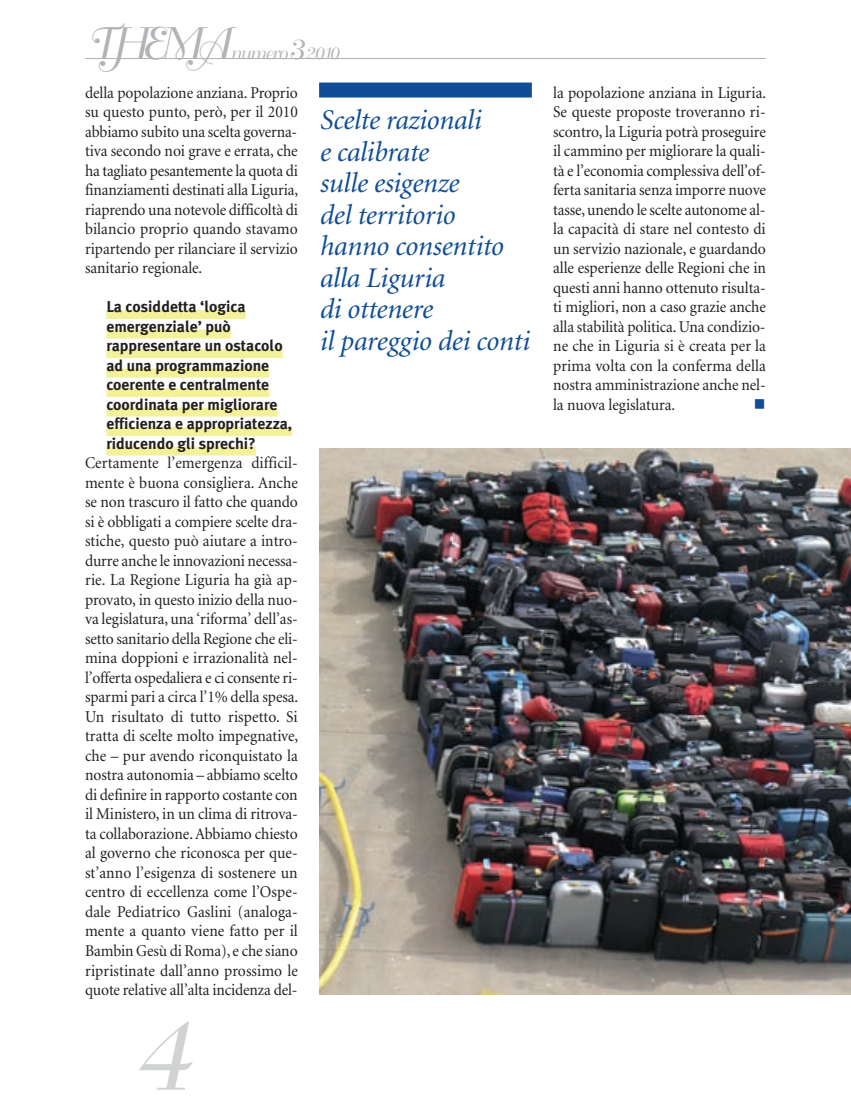
<style>
.page{position:relative;width:851px;height:1106px;background:#fff}
.page>*{position:absolute;margin:0;border:0;box-sizing:border-box;transform-origin:0 0}
.t1{font:105px "Bellevue";color:#d1d2d4}
.t2{font:45px "Bellevue";letter-spacing:-.125em;color:#b2b3b7}
.t3{font:italic 28.5px/31.5px "Minion";letter-spacing:-.01em;color:#0f4d96}
.t4{font:18px "Bellevue";letter-spacing:-.05em;color:#b2b3b7}
.t5{font:16.5px/19.5px "Minion";letter-spacing:-.005em;color:#231f20;text-align:justify;scale:.94 1}
.t6{font:16.5px "Wingdings";color:#0f4d96;scale:.95 1}
.t7{font:700 15.75px/19.5px "Meta Plus";color:#231f20}
.s1{font-size:30px}
</style>
<div class="page">
<div style="left:106px;top:310px;width:139px;height:9px;background:#f3f199"></div>
<div style="left:106px;top:329px;width:125px;height:9px;background:#f3f199"></div>
<div style="left:106px;top:349px;width:176px;height:9px;background:#f3f199"></div>
<div style="left:106px;top:368px;width:163px;height:9px;background:#f3f199"></div>
<div style="left:106px;top:388px;width:163px;height:9px;background:#f3f199"></div>
<div style="left:106px;top:407px;width:171px;height:9px;background:#f3f199"></div>
<div style="left:106px;top:427px;width:186px;height:9px;background:#f3f199"></div>
<div style="left:106px;top:446px;width:150px;height:9px;background:#f3f199"></div>
<hr style="left:85px;top:58px;width:680px;height:1px;background:#b2b3b7">
<div style="left:319px;top:82px;width:212px;height:15px;background:#0f4d96"></div>
<img style="left:319px;top:448px;width:531px;height:546px">
<h2 class="t2" style="left:85px;top:21px;width:145px">THEMA</h2>
<p class="t4" style="left:230px;top:44px;width:110px">numero<span class="s1">3</span>2010</p>
<p class="t5" style="left:85px;top:84px;width:228px">della popolazione anziana. Proprio su questo punto, però, per il 2010 abbiamo subito una scelta governa&shy;tiva secondo noi grave e errata, che ha tagliato pesantemente la quota di finanziamenti destinati alla Liguria, riaprendo una notevole difficoltà di bilancio proprio quando stavamo ripartendo per rilanciare il servizio sanitario regionale.</p>
<p class="t7" style="left:106px;top:297px;width:187px">La cosiddetta ‘logica emergenziale’ può rappresentare un ostacolo ad una programmazione coerente e centralmente coordinata per migliorare efficienza e appropriatezza, riducendo gli sprechi?</p>
<p class="t5" style="left:85px;top:454px;width:228px">Certamente l’emergenza difficil&shy;mente è buona consigliera. Anche se non trascuro il fatto che quando si è obbligati a compiere scelte dra&shy;stiche, questo può aiutare a intro&shy;durre anche le innovazioni necessa&shy;rie. La Regione Liguria ha già ap&shy;provato, in questo inizio della nuo&shy;va legislatura, una ‘riforma’ dell’as&shy;setto sanitario della Regione che eli&shy;mina doppioni e irrazionalità nel&shy;l’offerta ospedaliera e ci consente ri&shy;sparmi pari a circa l’1% della spesa.<br>Un risultato di tutto rispetto. Si tratta di scelte molto impegnative, che – pur avendo riconquistato la nostra autonomia – abbiamo scelto di definire in rapporto costante con il Ministero, in un clima di ritrova&shy;ta collaborazione. Abbiamo chiesto al governo che riconosca per que&shy;st’anno l’esigenza di sostenere un centro di eccellenza come l’Ospe&shy;dale Pediatrico Gaslini (analoga&shy;mente a quanto viene fatto per il Bambin Gesù di Roma), e che siano ripristinate dall’anno prossimo le quote relative all’alta incidenza del-</p>
<h1 class="t1" style="left:128px;top:1002px;width:58px">4</h1>
<h3 class="t3" style="left:319px;top:106px;width:211px">Scelte razionali<br>e calibrate<br>sulle esigenze<br>del territorio hanno consentito alla Liguria<br>di ottenere<br>il pareggio dei conti</h3>
<p class="t5" style="left:553px;top:84px;width:228px">la popolazione anziana in Liguria.<br>Se queste proposte troveranno ri&shy;scontro, la Liguria potrà proseguire il cammino per migliorare la quali&shy;tà e l’economia complessiva dell’of&shy;ferta sanitaria senza imporre nuove tasse, unendo le scelte autonome al&shy;la capacità di stare nel contesto di un servizio nazionale, e guardando alle esperienze delle Regioni che in questi anni hanno ottenuto risulta&shy;ti migliori, non a caso grazie anche alla stabilità politica. Una condizio&shy;ne che in Liguria si è creata per la prima volta con la conferma della nostra amministrazione anche nel&shy;la nuova legislatura.</p>
<p class="t6" style="left:753px;top:395px;width:14px">■</p>
</div>
